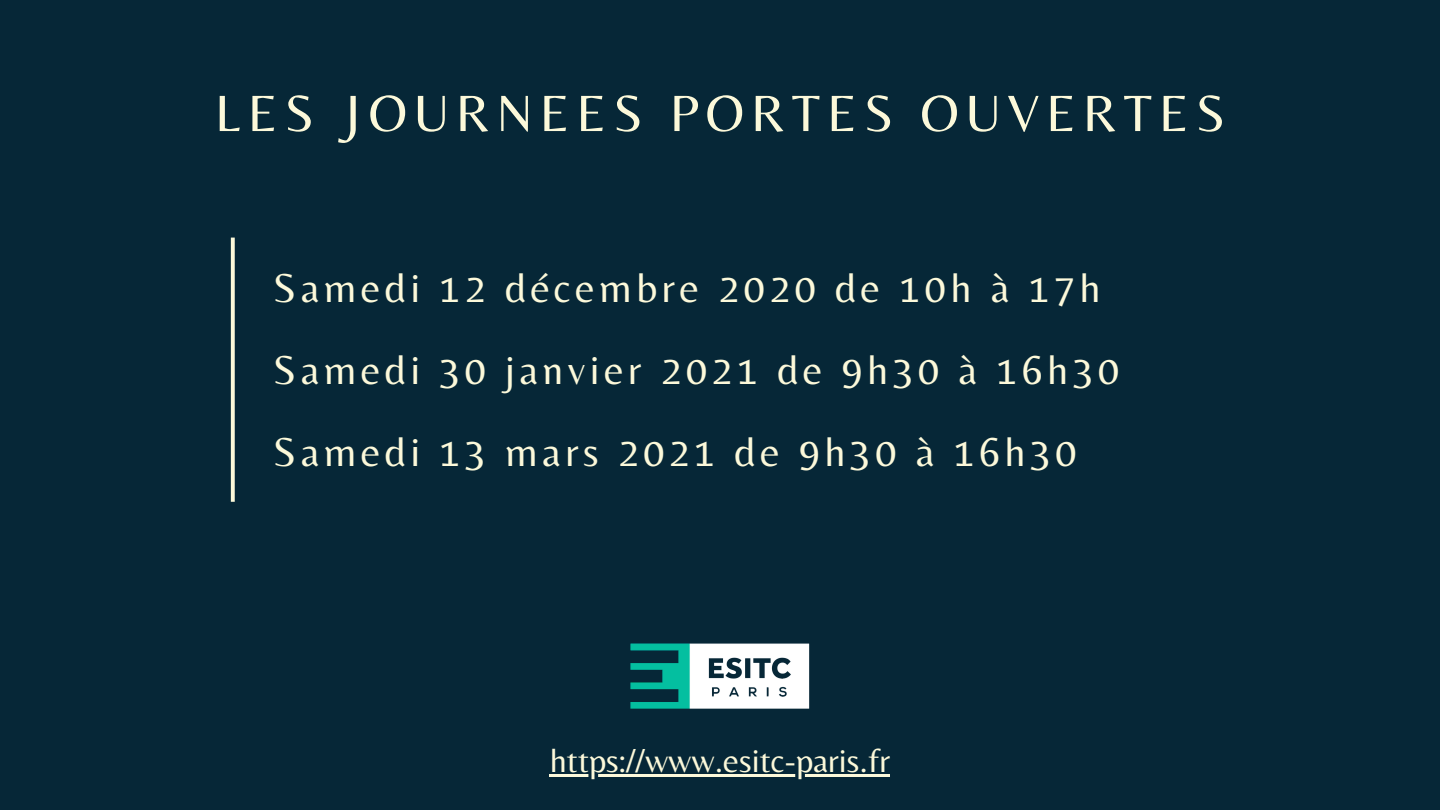
<style>
.page{position:relative;width:1440px;height:810px;background:#062737}
.page>*{position:absolute;margin:0;border:0;box-sizing:border-box;transform-origin:0 0}
.t1{font:53.1px "Belleza";letter-spacing:.13em;color:#fcf9da}
.t2{font:42px/81.8px "Belleza";letter-spacing:.105em;color:#fcf9da}
.t3{font:34px "Belleza";color:#fcf9da}
</style>
<div class="page">
<img style="left:630px;top:643px;width:180px;height:66px">
<svg style="left:231px;top:238px;width:4px;height:264px"></svg>
<hr style="left:550px;top:774px;width:340px;height:3px;background:#fcf9da">
<p class="t1" style="left:215px;top:82px;width:1012px">LES JOURNEES PORTES OUVERTES</p>
<p class="t2" style="left:273px;top:247px;width:848px">Samedi 12 décembre 2020 de 10h à 17h<br>Samedi 30 janvier 2021 de 9h30 à 16h30<br>Samedi 13 mars 2021 de 9h30 à 16h30</p>
<p class="t3" style="left:550px;top:741px;width:342px">https://www.esitc-paris.fr</p>
</div>
